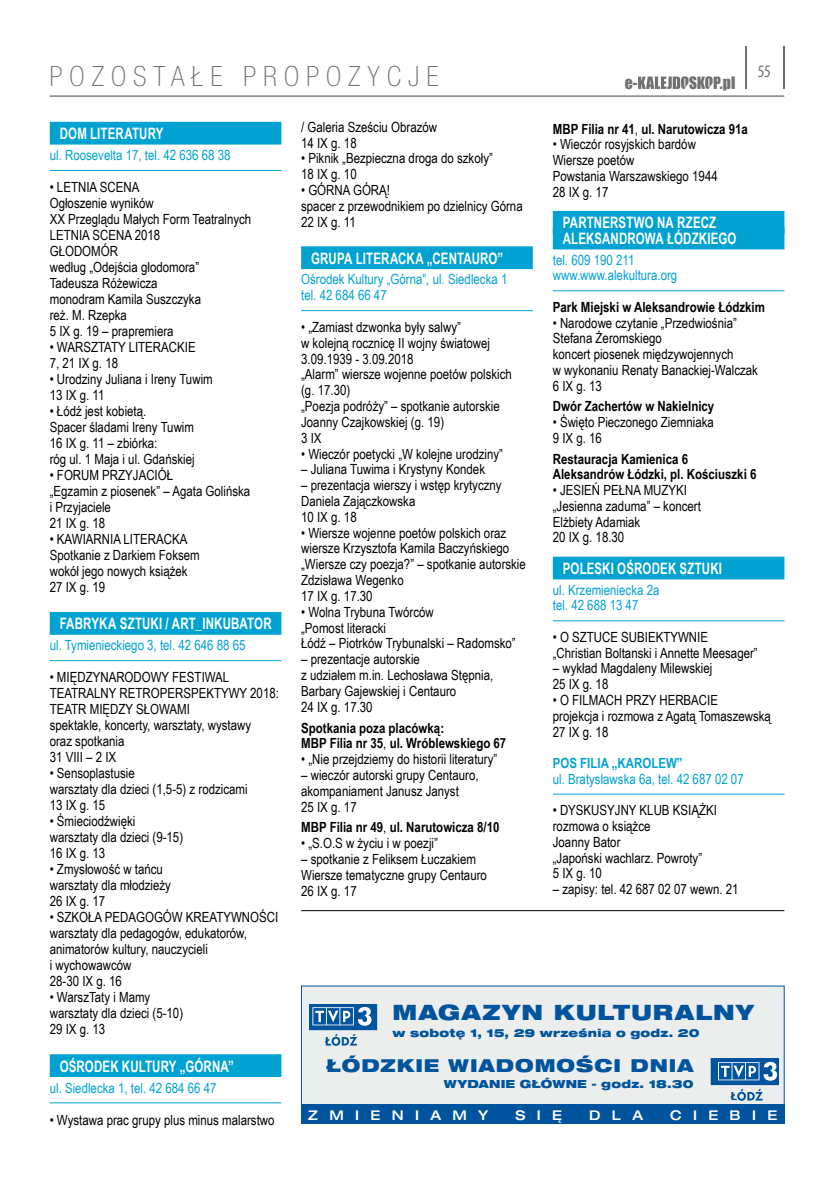
<style>
.page{position:relative;width:834px;height:1191px;background:#fff}
.page>*{position:absolute;margin:0;border:0;box-sizing:border-box;transform-origin:0 0}
.t1{font:100 condensed 28px "Helvetica Neue LT Pro";letter-spacing:.25em;color:#707172}
.t2{font:900 expanded 21.18px "Helvetica Neue LT Pro";letter-spacing:.06em;color:#00549d}
.t3{font:900 expanded 17.85px "Helvetica Neue LT Pro";letter-spacing:.055em;color:#00549d}
.t4{font:condensed 17.5px "Myriad Pro";color:#707172}
.t5{font:700 15.75px/15.8px "Arial Narrow";letter-spacing:.01em;color:#fff;scale:.89 1}
.t6{font:15.75px "Impact";color:#707172}
.t7{font:14px/15.8px "Arial Narrow";color:#000}
.t8{font:14px/15.8px "Arial Narrow";color:#00a2d2}
.t9{font:700 14px/15.8px "Arial Narrow";color:#000}
.t10{font:700 14px "Arial Narrow";color:#00a2d2}
.t11{font:500 expanded 13.47px "Helvetica Neue LT Pro";letter-spacing:.845em;color:#fff}
.t12{font:900 expanded 11.2px "Helvetica Neue LT Pro";letter-spacing:.02em;color:#00549d}
.s1{font-weight:400}
</style>
<div class="page">
<hr style="left:744px;top:47px;width:2px;height:42px;background:#707172">
<hr style="left:783px;top:47px;width:1px;height:42px;background:#707172">
<hr style="left:50px;top:95px;width:734px;height:2px;background:#707172">
<svg style="left:638px;top:76px;width:82px;height:13px"></svg>
<div style="left:50px;top:122px;width:231px;height:23px;background:#00a2d2"></div>
<hr style="left:50px;top:170px;width:231px;height:1px;background:#00a2d2">
<div style="left:50px;top:612px;width:231px;height:23px;background:#00a2d2"></div>
<hr style="left:50px;top:660px;width:231px;height:1px;background:#00a2d2">
<div style="left:50px;top:1054px;width:231px;height:23px;background:#00a2d2"></div>
<hr style="left:50px;top:1102px;width:231px;height:1px;background:#00a2d2">
<div style="left:552px;top:211px;width:232px;height:23px;background:#00a2d2"></div>
<div style="left:552px;top:227px;width:232px;height:22px;background:#00a2d2"></div>
<hr style="left:552px;top:290px;width:232px;height:1px;background:#00a2d2">
<div style="left:552px;top:556px;width:232px;height:23px;background:#00a2d2"></div>
<hr style="left:552px;top:620px;width:232px;height:1px;background:#00a2d2">
<hr style="left:552px;top:793px;width:232px;height:1px;background:#00a2d2">
<div style="left:301px;top:246px;width:231px;height:23px;background:#00a2d2"></div>
<hr style="left:301px;top:310px;width:231px;height:1px;background:#00a2d2">
<div style="left:301px;top:985px;width:483px;height:138px;background:#eceded"></div>
<div style="left:301px;top:1104px;width:483px;height:19px;background:#00549d"></div>
<svg style="left:310px;top:1004px;width:67px;height:41px"></svg>
<svg style="left:710px;top:1058px;width:68px;height:42px"></svg>
<hr style="left:301px;top:910px;width:483px;height:1px;background:#000">
<h1 class="t1" style="left:50px;top:61px;width:390px">POZOSTAŁE PROPOZYCJE</h1>
<p class="t6" style="left:624px;top:71px;width:14px">e-</p>
<p class="t6" style="left:719px;top:70px;width:17px">.pl</p>
<p class="t4" style="left:757px;top:61px;width:15px">55</p>
<p class="t5" style="left:60px;top:125px;width:118px">DOM LITERATURY</p>
<p class="t8" style="left:50px;top:147px;width:182px">ul. Roosevelta 17, tel. 42 636 68 38</p>
<p class="t7" style="left:50px;top:179px;width:203px">• LETNIA SCENA<br>Ogłoszenie wyników<br>XX Przeglądu Małych Form Teatralnych<br>LETNIA SCENA 2018<br>GŁODOMÓR<br>według „Odejścia głodomora”<br>Tadeusza Różewicza<br>monodram Kamila Suszczyka<br>reż. M. Rzepka<br>5 IX g. 19 – prapremiera</p>
<p class="t7" style="left:50px;top:338px;width:147px">• WARSZTATY LITERACKIE<br>7, 21 IX g. 18</p>
<p class="t7" style="left:50px;top:370px;width:164px">• Urodziny Juliana i Ireny Tuwim<br>13 IX g. 11</p>
<p class="t7" style="left:50px;top:402px;width:146px">• Łódź jest kobietą.<br>Spacer śladami Ireny Tuwim<br>16 IX g. 11 – zbiórka:<br>róg ul. 1 Maja i ul. Gdańskiej</p>
<p class="t7" style="left:50px;top:466px;width:202px">• FORUM PRZYJACIÓŁ<br>„Egzamin z piosenek” – Agata Golińska i Przyjaciele<br>21 IX g. 18</p>
<p class="t7" style="left:50px;top:530px;width:151px">• KAWIARNIA LITERACKA<br>Spotkanie z Darkiem Foksem wokół jego nowych książek<br>27 IX g. 19</p>
<p class="t5" style="left:60px;top:615px;width:240px">FABRYKA SZTUKI / ART_INKUBATOR</p>
<p class="t8" style="left:50px;top:637px;width:197px">ul. Tymienieckiego 3, tel. 42 646 88 65</p>
<p class="t7" style="left:50px;top:669px;width:231px">• MIĘDZYNARODOWY FESTIWAL<br>TEATRALNY RETROPERSPEKTYWY 2018:<br>TEATR MIĘDZY SŁOWAMI<br>spektakle, koncerty, warsztaty, wystawy<br>oraz spotkania<br>31 VIII – 2 IX</p>
<p class="t7" style="left:50px;top:765px;width:199px">• Sensoplastusie<br>warsztaty dla dzieci (1,5-5) z rodzicami<br>13 IX g. 15</p>
<p class="t7" style="left:50px;top:813px;width:135px">• Śmieciodźwięki warsztaty dla dzieci (9-15)<br>16 IX g. 13</p>
<p class="t7" style="left:50px;top:860px;width:123px">• Zmysłowość w tańcu warsztaty dla młodzieży<br>26 IX g. 17</p>
<p class="t7" style="left:50px;top:908px;width:230px">• SZKOŁA PEDAGOGÓW KREATYWNOŚCI warsztaty dla pedagogów, edukatorów, animatorów kultury, nauczycieli<br>i wychowawców<br>28-30 IX g. 16</p>
<p class="t7" style="left:50px;top:988px;width:135px">• WarszTaty i Mamy warsztaty dla dzieci (5-10)<br>29 IX g. 13</p>
<p class="t5" style="left:60px;top:1057px;width:197px">OŚRODEK KULTURY „GÓRNA”</p>
<p class="t8" style="left:50px;top:1079px;width:168px">ul. Siedlecka 1, tel. 42 684 66 47</p>
<p class="t7" style="left:50px;top:1111px;width:226px">• Wystawa prac grupy plus minus malarstwo</p>
<p class="t7" style="left:301px;top:118px;width:137px">/ Galeria Sześciu Obrazów<br>14 IX g. 18</p>
<p class="t7" style="left:301px;top:150px;width:193px">• Piknik „Bezpieczna droga do szkoły”<br>18 IX g. 10</p>
<p class="t7" style="left:301px;top:182px;width:223px">• GÓRNA GÓRĄ!<br>spacer z przewodnikiem po dzielnicy Górna<br>22 IX g. 11</p>
<p class="t5" style="left:311px;top:249px;width:217px">GRUPA LITERACKA „CENTAURO”</p>
<p class="t8" style="left:301px;top:271px;width:208px">Ośrodek Kultury „Górna”, ul. Siedlecka 1 tel. 42 684 66 47</p>
<p class="t7" style="left:301px;top:318px;width:212px">• „Zamiast dzwonka były salwy”<br>w kolejną rocznicę II wojny światowej<br>3.09.1939 - 3.09.2018<br>„Alarm” wiersze wojenne poetów polskich (g. 17.30)<br>„Poezja podróży” – spotkanie autorskie<br>Joanny Czajkowskiej (g. 19)<br>3 IX</p>
<p class="t7" style="left:301px;top:445px;width:203px">• Wieczór poetycki „W kolejne urodziny”</p>
<p class="t7" style="left:301px;top:461px;width:185px">– Juliana Tuwima i Krystyny Kondek</p>
<p class="t7" style="left:301px;top:477px;width:202px">– prezentacja wierszy i wstęp krytyczny<br>Daniela Zajączkowska<br>10 IX g. 18</p>
<p class="t7" style="left:301px;top:524px;width:226px">• Wiersze wojenne poetów polskich oraz wiersze Krzysztofa Kamila Baczyńskiego „Wiersze czy poezja?” – spotkanie autorskie<br>Zdzisława Wegenko<br>17 IX g. 17.30</p>
<p class="t7" style="left:301px;top:603px;width:216px">• Wolna Trybuna Twórców<br>„Pomost literacki<br>Łódź – Piotrków Trybunalski – Radomsko”</p>
<p class="t7" style="left:301px;top:651px;width:194px">– prezentacje autorskie<br>z udziałem m.in. Lechosława Stępnia,<br>Barbary Gajewskiej i Centauro<br>24 IX g. 17.30</p>
<p class="t9" style="left:301px;top:719px;width:207px">Spotkania poza placówką:<br>MBP Filia nr 35<span class="s1">,</span> ul. Wróblewskiego 67</p>
<p class="t7" style="left:301px;top:751px;width:198px">• „Nie przejdziemy do historii literatury”</p>
<p class="t7" style="left:301px;top:766px;width:179px">– wieczór autorski grupy Centauro, akompaniament Janusz Janyst<br>25 IX g. 17</p>
<p class="t9" style="left:301px;top:819px;width:200px">MBP Filia nr 49<span class="s1">,</span> ul. Narutowicza 8/10</p>
<p class="t7" style="left:301px;top:835px;width:138px">• „S.O.S w życiu i w poezji”</p>
<p class="t7" style="left:301px;top:850px;width:187px">– spotkanie z Feliksem Łuczakiem<br>Wiersze tematyczne grupy Centauro<br>26 IX g. 17</p>
<p class="t9" style="left:552px;top:120px;width:197px">MBP Filia nr 41<span class="s1">,</span> ul. Narutowicza 91a</p>
<p class="t7" style="left:552px;top:136px;width:166px">• Wieczór rosyjskich bardów<br>Wiersze poetów<br>Powstania Warszawskiego 1944<br>28 IX g. 17</p>
<p class="t5" style="left:562px;top:214px;width:197px">PARTNERSTWO NA RZECZ<br>ALEKSANDROWA ŁÓDZKIEGO</p>
<p class="t8" style="left:552px;top:251px;width:126px">tel. 609 190 211 www.www.alekultura.org</p>
<p class="t9" style="left:552px;top:298px;width:214px">Park Miejski w Aleksandrowie Łódzkim</p>
<p class="t7" style="left:552px;top:314px;width:207px">• Narodowe czytanie „Przedwiośnia”<br>Stefana Żeromskiego<br>koncert piosenek międzywojennych<br>w wykonaniu Renaty Banackiej-Walczak<br>6 IX g. 13</p>
<p class="t9" style="left:552px;top:398px;width:163px">Dwór Zachertów w Nakielnicy</p>
<p class="t7" style="left:552px;top:414px;width:162px">• Święto Pieczonego Ziemniaka<br>9 IX g. 16</p>
<p class="t9" style="left:552px;top:450px;width:205px">Restauracja Kamienica 6<br>Aleksandrów Łódzki, pl. Kościuszki 6</p>
<p class="t7" style="left:552px;top:482px;width:150px">• JESIEŃ PEŁNA MUZYKI „Jesienna zaduma” – koncert<br>Elżbiety Adamiak<br>20 IX g. 18.30</p>
<p class="t5" style="left:562px;top:560px;width:181px">POLESKI OŚRODEK SZTUKI</p>
<p class="t8" style="left:552px;top:581px;width:108px">ul. Krzemieniecka 2a tel. 42 688 13 47</p>
<p class="t7" style="left:552px;top:628px;width:206px">• O SZTUCE SUBIEKTYWNIE „Christian Boltanski i Annette Meesager”</p>
<p class="t7" style="left:552px;top:660px;width:161px">– wykład Magdaleny Milewskiej<br>25 IX g. 18</p>
<p class="t7" style="left:552px;top:691px;width:220px">• O FILMACH PRZY HERBACIE<br>projekcja i rozmowa z Agatą Tomaszewską<br>27 IX g. 18</p>
<p class="t10" style="left:552px;top:752px;width:131px">POS FILIA „KAROLEW”</p>
<p class="t8" style="left:552px;top:770px;width:192px">ul. Bratysławska 6a, tel. 42 687 02 07</p>
<p class="t7" style="left:552px;top:802px;width:165px">• DYSKUSYJNY KLUB KSIĄŻKI rozmowa o książce<br>Joanny Bator<br>„Japoński wachlarz. Powroty”<br>5 IX g. 10</p>
<p class="t7" style="left:552px;top:880px;width:187px">– zapisy: tel. 42 687 02 07 wewn. 21</p>
<h2 class="t2" style="left:392px;top:998px;width:363px">MAGAZYN KULTURALNY</h2>
<p class="t12" style="left:392px;top:1025px;width:308px">w sobotę 1, 15, 29 września o godz. 20</p>
<p class="t3" style="left:326px;top:1054px;width:368px">ŁÓDZKIE WIADOMOŚCI DNIA</p>
<p class="t12" style="left:444px;top:1076px;width:251px">WYDANIE GŁÓWNE - godz. 18.30</p>
<p class="t11" style="left:308px;top:1106px;width:181px">ZMIENIAMY</p>
<p class="t11" style="left:515px;top:1106px;width:48px">SIĘ</p>
<p class="t11" style="left:589px;top:1106px;width:56px">DLA</p>
<p class="t11" style="left:670px;top:1106px;width:109px">CIEBIE</p>
</div>
